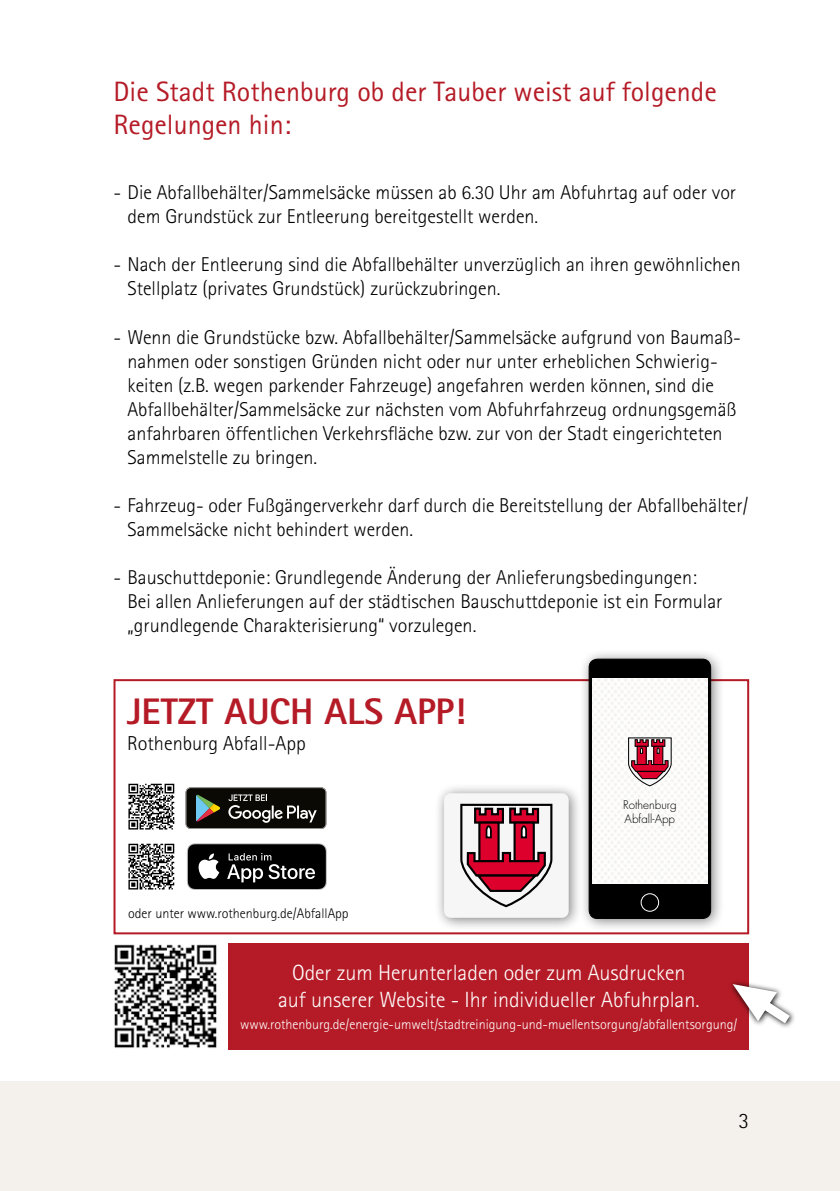
<style>
.page{position:relative;width:840px;height:1191px;background:#fff}
.page>*{position:absolute;margin:0;border:0;box-sizing:border-box;transform-origin:0 0}
.t1{font:800 37px "Rotis Sans Serif";color:#b51b26}
.t2{font:28px/33.6px "Rotis Sans Serif";color:#b51b26}
.t3{font:300 22px/26.4px "Rotis Sans Serif";color:#fff;text-align:center}
.t4{font:300 22px "Rotis Sans Serif";color:#000}
.t5{font:300 20.2px "Rotis Sans Serif";color:#000}
.t6{font:300 20px/24px "Rotis Sans Serif";color:#000}
.t7{font:300 14px "Rotis Sans Serif";color:#fff}
.t8{font:300 14px "Rotis Sans Serif";color:#000}
.t9{font:300 11.6px/14px "Futura";color:#000}
</style>
<div class="page">
<div style="left:0;top:1081px;width:839px;height:110px;background:#f4f0ec"></div>
<div style="left:228px;top:943px;width:520px;height:106px;background:#b51b26"></div>
<svg style="left:731px;top:979px;width:63px;height:50px"></svg>
<svg style="left:732px;top:984px;width:57px;height:39px"></svg>
<img style="left:114px;top:944px;width:103px;height:104px">
<div style="left:113px;top:679px;width:635px;height:255px;border:2px solid #b51b26"></div>
<svg style="left:185px;top:787px;width:141px;height:42px;background:#33332d"></svg>
<svg style="left:187px;top:843px;width:139px;height:47px;background:#2f2f2f"></svg>
<div style="left:578px;top:648px;width:147px;height:284px;background:#000;opacity:.5"></div>
<div style="left:588px;top:659px;width:122px;height:259px;background:#000;border-radius:8px"></div>
<div style="left:588px;top:659px;width:122px;height:259px;border:1px solid #000;border-radius:8px"></div>
<img style="left:592px;top:678px;width:114px;height:205px">
<div style="left:640px;top:893px;width:18px;height:18px;border:1px solid #fff;border-radius:50%"></div>
<svg style="left:627px;top:737px;width:44px;height:50px;background:#b87481"></svg>
<div style="left:434px;top:783px;width:149px;height:149px;background:#000;opacity:.5"></div>
<div style="left:444px;top:793px;width:124px;height:124px;background:#f6f6f6;border-radius:7px"></div>
<svg style="left:460px;top:803px;width:93px;height:105px"></svg>
<svg style="left:128px;top:783px;width:46px;height:46px"></svg>
<svg style="left:128px;top:843px;width:47px;height:47px"></svg>
<svg style="left:128px;top:843px;width:46px;height:46px"></svg>
<h2 class="t2" style="left:113px;top:74px;width:604px">Die Stadt Rothenburg ob der Tauber weist auf folgende<br>Regelungen hin:</h2>
<p class="t6" style="left:127px;top:181px;width:610px;text-indent:-14px">- Die Abfallbehälter/Sammelsäcke müssen ab 6.30 Uhr am Abfuhrtag auf oder vor dem Grundstück zur Entleerung bereitgestellt werden.</p>
<p class="t6" style="left:127px;top:253px;width:614px;text-indent:-14px">- Nach der Entleerung sind die Abfallbehälter unverzüglich an ihren gewöhnlichen<br>Stellplatz (privates Grundstück) zurückzubringen.</p>
<p class="t6" style="left:127px;top:325px;width:614px;text-indent:-14px">- Wenn die Grundstücke bzw. Abfallbehälter/Sammelsäcke aufgrund von Baumaß&shy;nahmen oder sonstigen Gründen nicht oder nur unter erheblichen Schwierig&shy;keiten (z.B. wegen parkender Fahrzeuge) angefahren werden können, sind die Abfallbehälter/Sammelsäcke zur nächsten vom Abfuhrfahrzeug ordnungsgemäß anfahrbaren öffentlichen Verkehrsfläche bzw. zur von der Stadt eingerichteten Sammelstelle zu bringen.</p>
<p class="t6" style="left:127px;top:493px;width:621px;text-indent:-14px">- Fahrzeug- oder Fußgängerverkehr darf durch die Bereitstellung der Abfallbehälter/<br>Sammelsäcke nicht behindert werden.</p>
<p class="t6" style="left:127px;top:565px;width:596px;text-indent:-14px">- Bauschuttdeponie: Grundlegende Änderung der Anlieferungsbedingungen:<br>Bei allen Anlieferungen auf der städtischen Bauschuttdeponie ist ein Formular „grundlegende Charakterisierung“ vorzulegen.</p>
<h1 class="t1" style="left:127px;top:688px;width:340px">JETZT AUCH ALS APP!</h1>
<p class="t5" style="left:127px;top:731px;width:180px">Rothenburg Abfall-App</p>
<p class="t8" style="left:128px;top:905px;width:222px">oder unter www.rothenburg.de/AbfallApp</p>
<p class="t9" style="left:622px;top:797px;width:55px">Rothenburg<br>Abfall-App</p>
<p class="t3" style="left:278px;top:959px;width:420px">Oder zum Herunterladen oder zum Ausdrucken auf unserer Website - Ihr individueller Abfuhrplan.</p>
<p class="t7" style="left:240px;top:1015px;width:498px">www.rothenburg.de/energie-umwelt/stadtreinigung-und-muellentsorgung/abfallentsorgung/</p>
<p class="t4" style="left:738px;top:1108px;width:12px">3</p>
</div>
